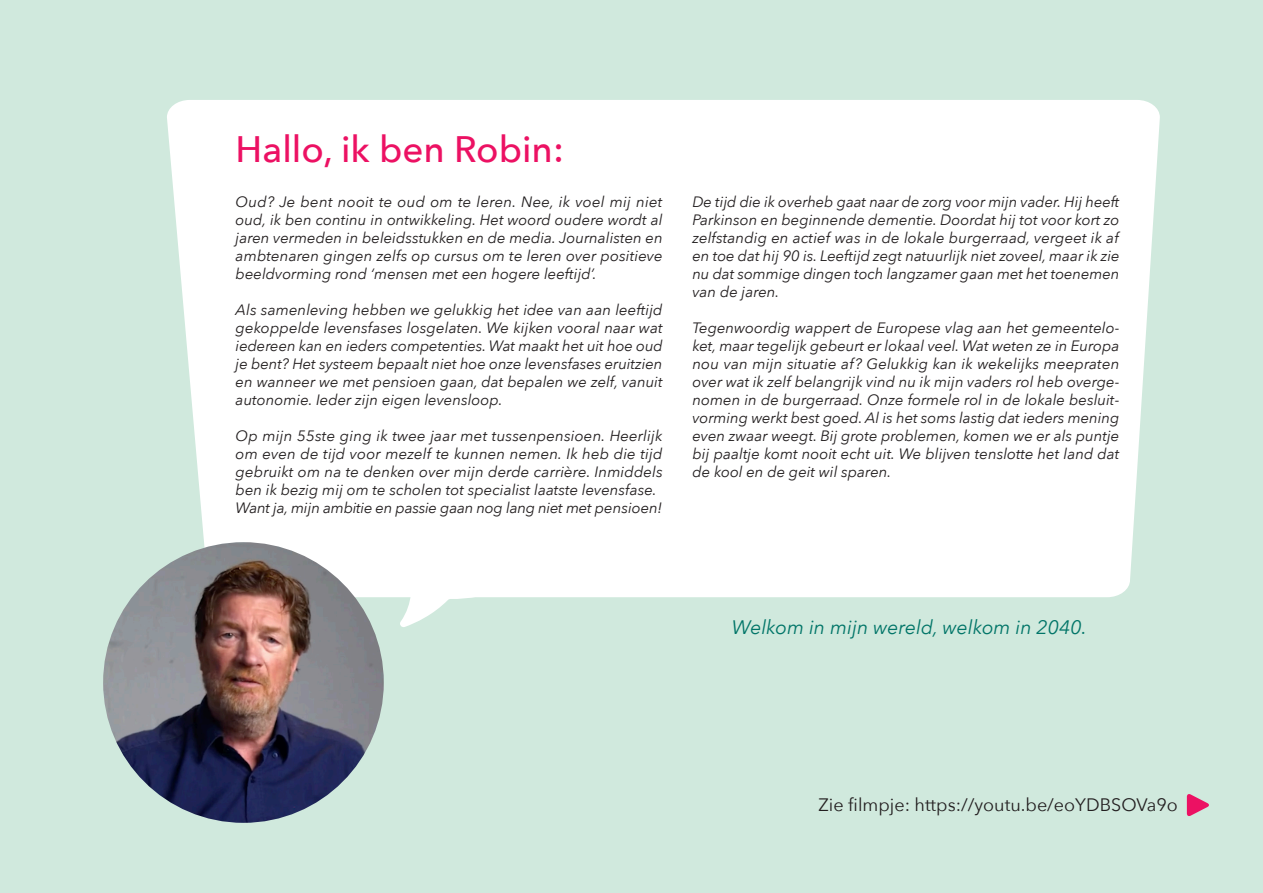
<style>
.page{position:relative;width:1263px;height:893px;background:#d0e9dd}
.page>*{position:absolute;margin:0;border:0;box-sizing:border-box;transform-origin:0 0}
.t1{font:500 36.75px "Avenir Next";color:#ec1163}
.Bodytekst{font:italic 19.5px "Avenir Next";color:#017568}
.Bodytekst-2{font:18px "Avenir Next";color:#231f20}
.Bodytekst-3{font:italic 15px/18px "Avenir Next";color:#231f20;text-align:justify}
.Bodytekst-4{font:italic 15px "Avenir Next";letter-spacing:-.02em;color:#231f20}
</style>
<div class="page">
<div style="left:167px;top:100px;width:993px;height:497px;background:#fff"></div>
<svg style="left:356px;top:534px;width:122px;height:93px"></svg>
<img style="left:103px;top:542px;width:281px;height:281px;border-radius:140px">
<svg style="left:1187px;top:794px;width:22px;height:22px"></svg>
<p class="t1" style="left:236px;top:118px;width:330px">Hallo, ik ben Robin:</p>
<p class="Bodytekst-3" style="left:236px;top:192px;width:429px">Oud? Je bent nooit te oud om te leren. Nee, ik voel mij niet oud, ik ben continu in ontwikkeling. Het woord oudere wordt al jaren vermeden in beleidsstukken en de media. Journalisten en ambtenaren gingen zelfs op cursus om te leren over positieve beeldvorming rond ‘mensen met een hogere leeftijd’.</p>
<p class="Bodytekst-3" style="left:236px;top:300px;width:429px">Als samenleving hebben we gelukkig het idee van aan leeftijd gekoppelde levensfases losgelaten. We kijken vooral naar wat iedereen kan en ieders competenties. Wat maakt het uit hoe oud je bent? Het systeem bepaalt niet hoe onze levensfases eruitzien en wanneer we met pensioen gaan, dat bepalen we zelf, vanuit autonomie. Ieder zijn eigen levensloop.</p>
<p class="Bodytekst-3" style="left:236px;top:426px;width:429px">Op mijn 55ste ging ik twee jaar met tussenpensioen. Heerlijk om even de tijd voor mezelf te kunnen nemen. Ik heb die tijd gebruikt om na te denken over mijn derde carrière. Inmiddels ben ik bezig mij om te scholen tot specialist laatste levensfase.</p>
<p class="Bodytekst-4" style="left:236px;top:495px;width:428px">Want ja, mijn ambitie en passie gaan nog lang niet met pensioen!</p>
<p class="Bodytekst-3" style="left:692px;top:192px;width:429px">De tijd die ik overheb gaat naar de zorg voor mijn vader. Hij heeft Parkinson en beginnende dementie. Doordat hij tot voor kort zo zelfstandig en actief was in de lokale burgerraad, vergeet ik af en toe dat hij 90 is. Leeftijd zegt natuurlijk niet zoveel, maar ik zie nu dat sommige dingen toch langzamer gaan met het toenemen van de jaren.</p>
<p class="Bodytekst-3" style="left:692px;top:318px;width:429px">Tegenwoordig wappert de Europese vlag aan het gemeentelo&shy;ket, maar tegelijk gebeurt er lokaal veel. Wat weten ze in Europa nou van mijn situatie af? Gelukkig kan ik wekelijks meepraten over wat ik zelf belangrijk vind nu ik mijn vaders rol heb overge&shy;nomen in de burgerraad. Onze formele rol in de lokale besluit&shy;vorming werkt best goed. Al is het soms lastig dat ieders mening even zwaar weegt. Bij grote problemen, komen we er als puntje bij paaltje komt nooit echt uit. We blijven tenslotte het land dat de kool en de geit wil sparen.</p>
<p class="Bodytekst" style="left:732px;top:611px;width:356px">Welkom in mijn wereld, welkom in 2040.</p>
<p class="Bodytekst-2" style="left:819px;top:790px;width:361px">Zie filmpje: https://youtu.be/eoYDBSOVa9o</p>
</div>
